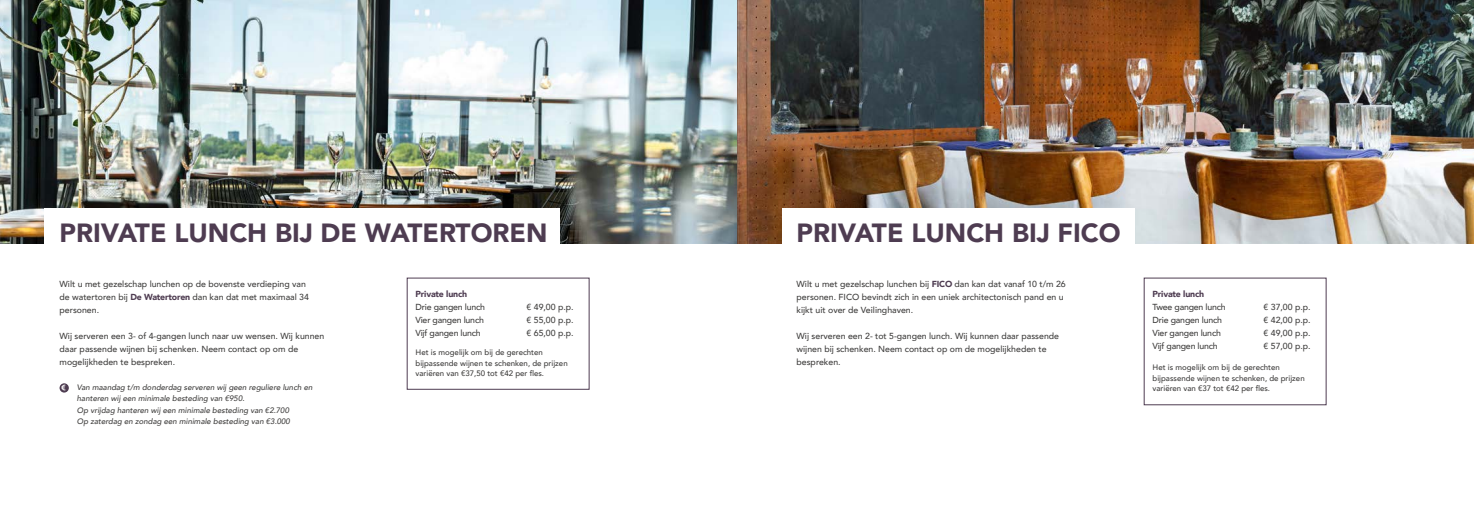
<style>
.page{position:relative;width:1474px;height:521px;background:#fff}
.page>*{position:absolute;margin:0;border:0;box-sizing:border-box;transform-origin:0 0}
.t1{font:900 26.25px "Avenir";color:#4e3c51}
.t2{font:500 8.75px/13.1px "Avenir";color:#403f3e}
.t3{font:500 8.75px/13.1px "Avenir";letter-spacing:-.02em;color:#403f3e}
.t4{font:900 8.75px "Avenir";letter-spacing:-.02em;color:#4e3c51}
.t5{font:500 7.88px/10.5px "Avenir";color:#403f3e}
.t6{font:italic 500 7.88px/11.4px "Avenir";color:#403f3e}
.s1{font-weight:900;color:#4e3c51}
</style>
<div class="page">
<img style="left:0;top:0;width:1473px;height:243px">
<div style="left:45px;top:208px;width:515px;height:61px;background:#fff"></div>
<div style="left:781px;top:208px;width:353px;height:61px;background:#fff"></div>
<div style="left:60px;top:383px;width:9px;height:9px;background:#4e3c51;border-radius:50%"></div>
<div style="left:1143px;top:278px;width:183px;height:127px;border:1px solid #4e3c51"></div>
<h1 class="t1" style="left:60px;top:210px;width:489px">PRIVATE LUNCH BIJ DE WATERTOREN</h1>
<h1 class="t1" style="left:796px;top:210px;width:326px">PRIVATE LUNCH BIJ FICO</h1>
<p class="t2" style="left:60px;top:276px;width:251px">Wilt u met gezelschap lunchen op de bovenste verdieping van de watertoren bij <span class="s1">De Watertoren</span> dan kan dat met maximaal 34 personen.</p>
<p class="t2" style="left:60px;top:329px;width:266px">Wij serveren een 3- of 4-gangen lunch naar uw wensen. Wij kunnen daar passende wijnen bij schenken. Neem contact op om de mogelijkheden te bespreken.</p>
<p class="t6" style="left:77px;top:382px;width:237px">Van maandag t/m donderdag serveren wij geen reguliere lunch en hanteren wij een minimale besteding van €950.<br>Op vrijdag hanteren wij een minimale besteding van €2.700<br>Op zaterdag en zondag een minimale besteding van €3.000</p>
<p class="t2" style="left:796px;top:276px;width:271px">Wilt u met gezelschap lunchen bij <span class="s1">FICO</span> dan kan dat vanaf 10 t/m 26 personen. FICO bevindt zich in een uniek architectonisch pand en u kijkt uit over de Veilinghaven.</p>
<p class="t2" style="left:796px;top:329px;width:264px">Wij serveren een 2- tot 5-gangen lunch. Wij kunnen daar passende wijnen bij schenken. Neem contact op om de mogelijkheden te bespreken.</p>
<p class="t4" style="left:415px;top:286px;width:53px">Private lunch</p>
<p class="t3" style="left:415px;top:300px;width:71px">Drie gangen lunch<br>Vier gangen lunch<br>Vijf gangen lunch</p>
<p class="t2" style="left:526px;top:300px;width:49px;text-align:justify">€ 49,00 p.p. € 55,00 p.p. € 65,00 p.p.</p>
<p class="t5" style="left:415px;top:347px;width:154px">Het is mogelijk om bij de gerechten bijpassende wijnen te schenken, de prijzen variëren van €37,50 tot €42 per fles.</p>
<p class="t4" style="left:1152px;top:286px;width:53px">Private lunch</p>
<p class="t3" style="left:1152px;top:300px;width:75px">Twee gangen lunch<br>Drie gangen lunch<br>Vier gangen lunch<br>Vijf gangen lunch</p>
<p class="t2" style="left:1263px;top:300px;width:49px;text-align:justify">€ 37,00 p.p. € 42,00 p.p. € 49,00 p.p. € 57,00 p.p.</p>
<p class="t5" style="left:1152px;top:362px;width:154px">Het is mogelijk om bij de gerechten bijpassende wijnen te schenken, de prijzen variëren van €37 tot €42 per fles.</p>
</div>
